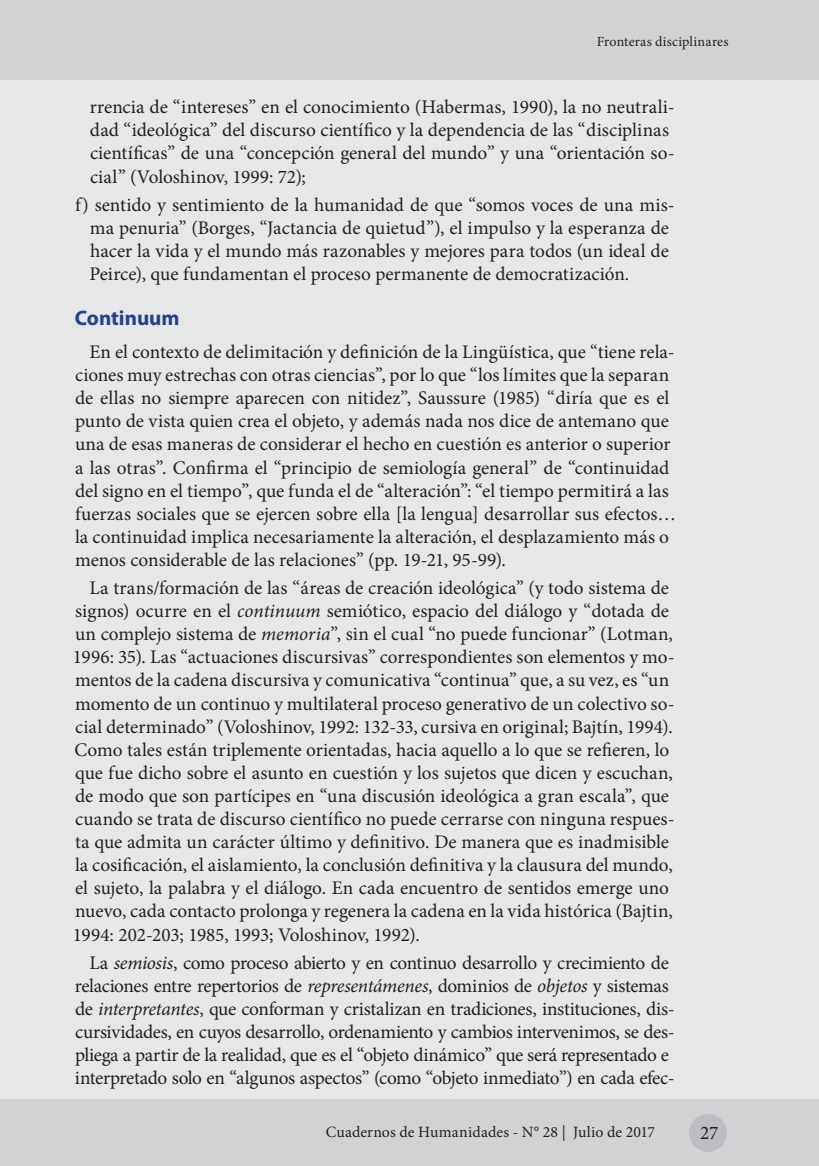
<style>
.page{position:relative;width:819px;height:1166px;background:#fff}
.page>*{position:absolute;margin:0;border:0;box-sizing:border-box;transform-origin:0 0}
.Titulo_2{font:700 21px "Myriad Pro";color:#253f8e}
.t1{font:19.25px/23.1px "Minion Pro";color:#231f20}
.t2{font:19.25px/23.1px "Minion Pro";letter-spacing:-.02em;color:#231f20;text-align:center}
.t3{font:15.75px "Minion Pro";letter-spacing:.005em;color:#231f20}
.t4{font:14px "Minion Pro";letter-spacing:.015em;color:#231f20}
.s1{font-style:italic}
</style>
<div class="page">
<div style="left:0;top:79px;width:819px;height:1027px;background:#e6e7e9"></div>
<div style="left:0;top:1099px;width:819px;height:67px;background:#d1d2d4"></div>
<div style="left:689px;top:1114px;width:38px;height:38px;background:#bcbdc0;border-radius:50%"></div>
<div style="left:0;top:0;width:819px;height:79px;background:#d1d2d4"></div>
<p class="t4" style="left:597px;top:33px;width:133px">Fronteras disciplinares</p>
<p class="t1" style="left:90px;top:96px;width:586px">rrencia de “intereses” en el conocimiento (Habermas, 1990), la no neutrali&shy;dad “ideológica” del discurso científico y la dependencia de las “disciplinas científicas” de una “concepción general del mundo” y una “orientación so&shy;cial” (Voloshinov, 1999: 72);</p>
<p class="t1" style="left:89px;top:193px;width:586px;text-indent:-14px">f) sentido y sentimiento de la humanidad de que “somos voces de una mis&shy;ma penuria” (Borges, “Jactancia de quietud”), el impulso y la esperanza de hacer la vida y el mundo más razonables y mejores para todos (un ideal de Peirce), que fundamentan el proceso permanente de democratización.</p>
<p class="Titulo_2" style="left:75px;top:304px;width:106px">Continuum</p>
<p class="t1" style="left:75px;top:340px;width:602px;text-indent:14px">En el contexto de delimitación y definición de la Lingüística, que “tiene rela&shy;ciones muy estrechas con otras ciencias”, por lo que “los límites que la separan de ellas no siempre aparecen con nitidez”, Saussure (1985) “diría que es el punto de vista quien crea el objeto, y además nada nos dice de antemano que una de esas maneras de considerar el hecho en cuestión es anterior o superior a las otras”. Confirma el “principio de semiología general” de “continuidad del signo en el tiempo”, que funda el de “alteración”: “el tiempo permitirá a las fuerzas sociales que se ejercen sobre ella [la lengua] desarrollar sus efectos… la continuidad implica necesariamente la alteración, el desplazamiento más o menos considerable de las relaciones” (pp. 19-21, 95-99).</p>
<p class="t1" style="left:73px;top:576px;width:603px;text-indent:17px">La trans/formación de las “áreas de creación ideológica” (y todo sistema de signos) ocurre en el <span class="s1">continuum</span> semiótico, espacio del diálogo y “dotada de un complejo sistema de <span class="s1">memoria</span>”, sin el cual “no puede funcionar” (Lotman, 1996: 35). Las “actuaciones discursivas” correspondientes son elementos y mo&shy;mentos de la cadena discursiva y comunicativa “continua” que, a su vez, es “un momento de un continuo y multilateral proceso generativo de un colectivo so&shy;cial determinado” (Voloshinov, 1992: 132-33, cursiva en original; Bajtín, 1994).<br>Como tales están triplemente orientadas, hacia aquello a lo que se refieren, lo que fue dicho sobre el asunto en cuestión y los sujetos que dicen y escuchan, de modo que son partícipes en “una discusión ideológica a gran escala”, que cuando se trata de discurso científico no puede cerrarse con ninguna respues&shy;ta que admita un carácter último y definitivo. De manera que es inadmisible la cosificación, el aislamiento, la conclusión definitiva y la clausura del mundo, el sujeto, la palabra y el diálogo. En cada encuentro de sentidos emerge uno nuevo, cada contacto prolonga y regenera la cadena en la vida histórica (Bajtin, 1994: 202-203; 1985, 1993; Voloshinov, 1992).</p>
<p class="t2" style="left:75px;top:951px;width:601px">La <span class="s1">semiosis</span>, como proceso abierto y en continuo desarrollo y crecimiento de relaciones entre repertorios de <span class="s1">representámenes</span>, dominios de <span class="s1">objetos</span> y sistemas de <span class="s1">interpretantes</span>, que conforman y cristalizan en tradiciones, instituciones, dis&shy;cursividades, en cuyos desarrollo, ordenamiento y cambios intervenimos, se des&shy;pliega a partir de la realidad, que es el “objeto dinámico” que será representado e interpretado solo en “algunos aspectos” (como “objeto inmediato”) en cada efec-</p>
<p class="t3" style="left:326px;top:1122px;width:331px">Cuadernos de Humanidades - N° 28 | Julio de 2017</p>
<p class="t1" style="left:700px;top:1121px;width:20px">27</p>
</div>
